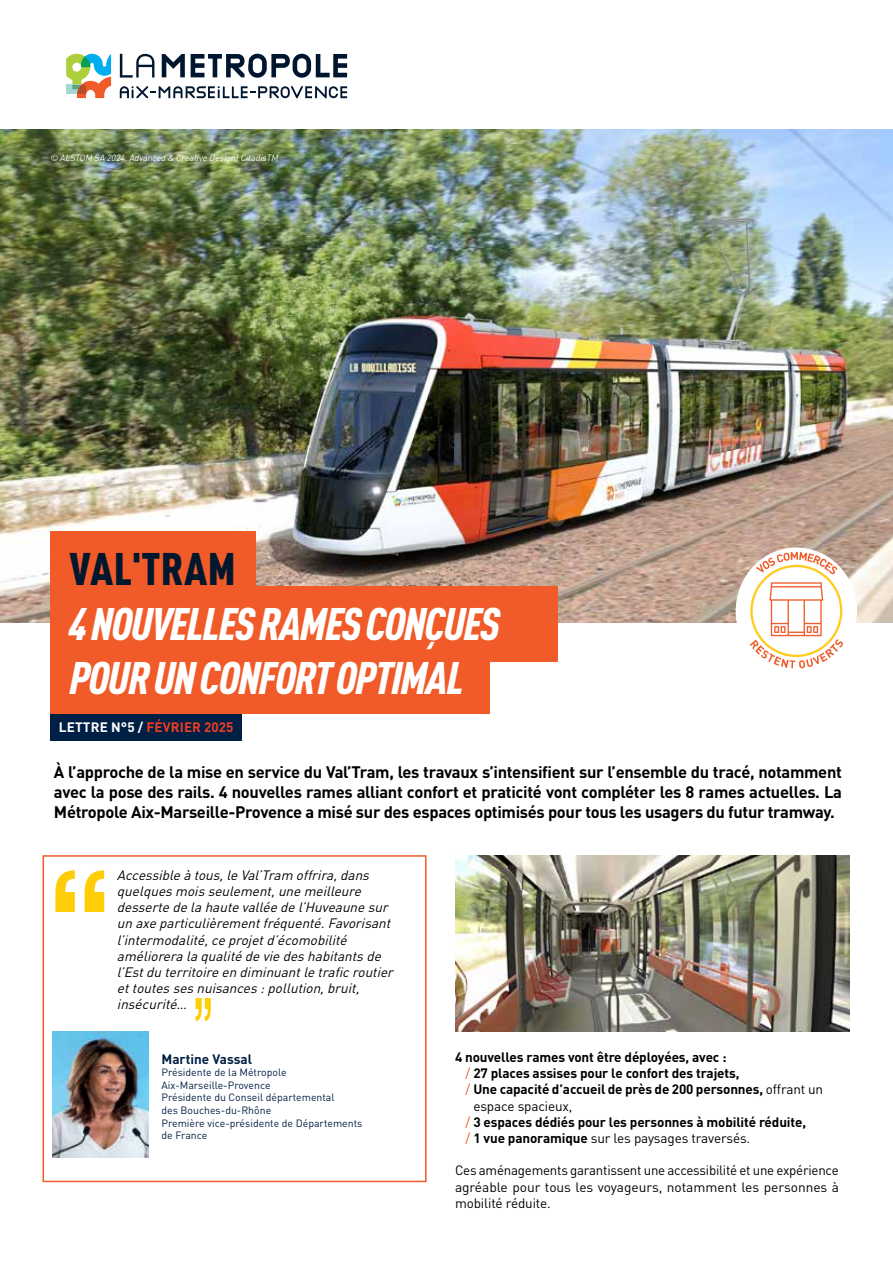
<style>
.page{position:relative;width:893px;height:1263px;background:#fff}
.page>*{position:absolute;margin:0;border:0;box-sizing:border-box;transform-origin:0 0}
.t1{font:italic 900 condensed 45px "DIN Pro";letter-spacing:-.03em;color:#fff}
.t2{font:900 condensed 45px "DIN Pro";letter-spacing:.01em;color:#00172d}
.t3{font:700 16.5px/19.8px "DIN Pro";letter-spacing:-.02em;color:#000;text-align:justify}
.t4{font:italic 13.5px/16.2px "DIN Pro";color:#000}
.t5{font:13.5px/16.2px "DIN Pro";letter-spacing:-.01em;color:#000;text-align:justify}
.t6{font:700 13.5px "DIN Pro";letter-spacing:-.01em;color:#000}
.t7{font:700 13.5px "DIN Pro";letter-spacing:.01em;color:#ef3e23}
.t8{font:700 13.5px "DIN Pro";color:#001f44}
.t9{font:10.5px/12.6px "DIN Pro";color:#001f44}
.t10{font:italic 9px "DIN Pro";color:#fff}
.s1{color:#fff}
.s2{font-weight:400;color:#f15a29}
.s3{font-weight:400}
.s4{color:#f15a29}
.s5{font-weight:700}
</style>
<div class="page">
<img style="left:455px;top:855px;width:395px;height:176px">
<div style="left:43px;top:855px;width:384px;height:327px;border:2px solid #f15a29"></div>
<img style="left:53px;top:1031px;width:96px;height:126px">
<svg style="left:55px;top:870px;width:49px;height:42px"></svg>
<svg style="left:196px;top:998px;width:15px;height:23px"></svg>
<img style="left:0;top:130px;width:893px;height:492px">
<svg style="left:66px;top:54px;width:45px;height:44px"></svg>
<svg style="left:120px;top:54px;width:34px;height:24px"></svg>
<svg style="left:162px;top:54px;width:23px;height:23px"></svg>
<svg style="left:191px;top:54px;width:156px;height:24px"></svg>
<svg style="left:120px;top:86px;width:227px;height:12px"></svg>
<div style="left:50px;top:713px;width:192px;height:27px;background:#001f44"></div>
<div style="left:50px;top:644px;width:440px;height:69px;background:#f15a29"></div>
<div style="left:50px;top:586px;width:508px;height:75px;background:#f15a29"></div>
<div style="left:50px;top:531px;width:205px;height:73px;background:#f15a29"></div>
<div style="left:736px;top:547px;width:121px;height:128px;background:#fff;border-radius:50%"></div>
<svg style="left:756px;top:552px;width:81px;height:23px"></svg>
<svg style="left:750px;top:582px;width:93px;height:86px"></svg>
<p class="t10" style="left:50px;top:151px;width:230px">© ALSTOM SA 2024. Advanced &amp; Creative Design| CitadisTM</p>
<h1 class="t2" style="left:69px;top:535px;width:168px">VAL'TRAM</h1>
<h1 class="t1" style="left:69px;top:591px;width:433px">4 NOUVELLES RAMES CONÇUES</h1>
<h1 class="t1" style="left:69px;top:645px;width:396px">POUR UN CONFORT OPTIMAL</h1>
<p class="t7" style="left:59px;top:716px;width:176px"><span class="s1">LETTRE N°5 /</span> FÉVRIER 2025</p>
<p class="t3" style="left:54px;top:761px;width:790px">À l’approche de la mise en service du Val’Tram, les travaux s’intensifient sur l’ensemble du tracé, notamment avec la pose des rails. 4 nouvelles rames alliant confort et praticité vont compléter les 8 rames actuelles. La Métropole Aix-Marseille-Provence a misé sur des espaces optimisés pour tous les usagers du futur tramway.</p>
<p class="t4" style="left:117px;top:866px;width:281px">Accessibleàtous,leVal’Tram offrira,dans quelquesmoisseulement,unemeilleure dessertedelahautevalléedel’Huveaunesur un axeparticulièrementfréquenté.Favorisant l’intermodalité,ceprojetd’écomobilité amélioreralaqualitédeviedeshabitantsde l’Estdu territoireen diminuantletraficroutier ettoutessesnuisances:pollution,bruit, insécurité…</p>
<p class="t8" style="left:161px;top:1048px;width:92px">Martine Vassal</p>
<p class="t9" style="left:161px;top:1065px;width:202px">Présidente de la Métropole<br>Aix-Marseille-Provence<br>Présidente du Conseil départemental<br>des Bouches-du-Rhône<br>Première vice-présidente de Départements de France</p>
<p class="t6" style="left:455px;top:1046px;width:273px">4 nouvelles rames vont être déployées, avec :</p>
<p class="t6" style="left:465px;top:1063px;width:276px"><span class="s2">/</span> 27 places assises pour le confort des trajets,</p>
<p class="t6" style="left:465px;top:1079px;width:359px"><span class="s2">/</span> Une capacité d’accueil de près de 200 personnes, <span class="s3">offrant un</span></p>
<p class="t5" style="left:473px;top:1096px;width:101px">espace spacieux,</p>
<p class="t6" style="left:465px;top:1111px;width:342px"><span class="s2">/</span> 3 espaces dédiés pour les personnes à mobilité réduite,</p>
<p class="t5" style="left:465px;top:1128px;width:286px"><span class="s4">/</span> <span class="s5">1 vue panoramique</span> sur les paysages traversés.</p>
<p class="t5" style="left:455px;top:1161px;width:386px">Ces aménagements garantissent une accessibilité et une expérience agréable pour tous les voyageurs, notamment les personnes à mobilité réduite.</p>
</div>
